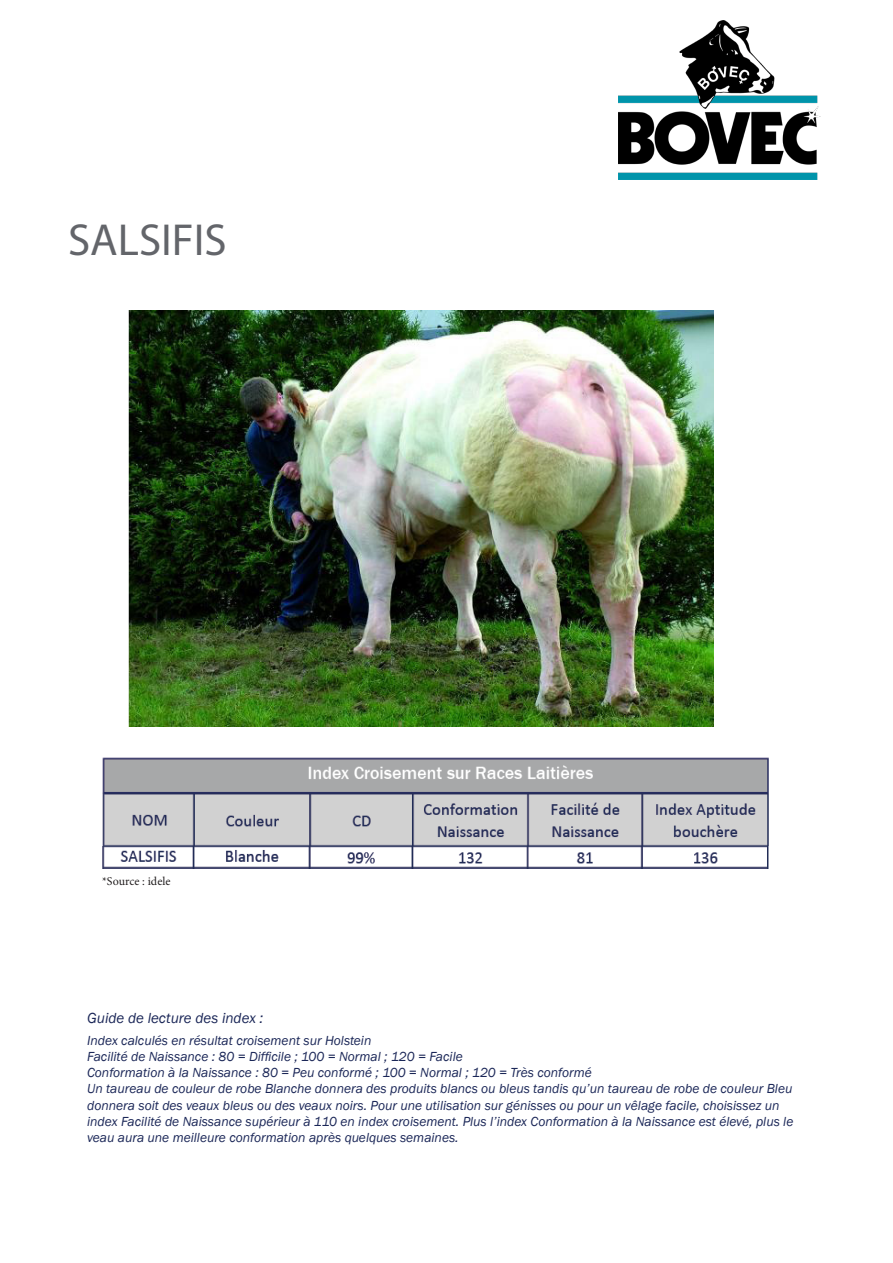
<style>
.page{position:relative;width:893px;height:1263px;background:#fff}
.page>*{position:absolute;margin:0;border:0;box-sizing:border-box;transform-origin:0 0}
.t1{font:45px "Myriad Pro";color:#63656a}
.t2{font:italic 15px "Franklin Gothic";color:#1a2657}
.t3{font:italic 13.5px/16.2px "Franklin Gothic";color:#1a2657}
.t4{font:12px "Minion Pro";color:#231f20}
</style>
<div class="page">
<img style="left:619px;top:21px;width:202px;height:158px">
<img style="left:130px;top:310px;width:583px;height:416px">
<img style="left:102px;top:757px;width:667px;height:111px">
<p class="t1" style="left:68px;top:212px;width:160px">SALSIFIS</p>
<p class="t4" style="left:102px;top:873px;width:70px">*Source : idele</p>
<p class="t2" style="left:87px;top:1008px;width:178px">Guide de lecture des index :</p>
<p class="t3" style="left:87px;top:1032px;width:286px">Index calculés en résultat croisement sur Holstein</p>
<p class="t3" style="left:87px;top:1049px;width:377px">Facilité de Naissance : 80 = Difficile ; 100 = Normal ; 120 = Facile</p>
<p class="t3" style="left:87px;top:1065px;width:506px">Conformation à la Naissance : 80 = Peu conformé ; 100 = Normal ; 120 = Très conformé</p>
<p class="t3" style="left:87px;top:1081px;width:708px">Un taureau de couleur de robe Blanche donnera des produits blancs ou bleus tandis qu’un taureau de robe de couleur Bleu donnera soit des veaux bleus ou des veaux noirs. Pour une utilisation sur génisses ou pour un vêlage facile, choisissez un index Facilité de Naissance supérieur à 110 en index croisement. Plus l’index Conformation à la Naissance est élevé, plus le veau aura une meilleure conformation après quelques semaines.</p>
</div>
